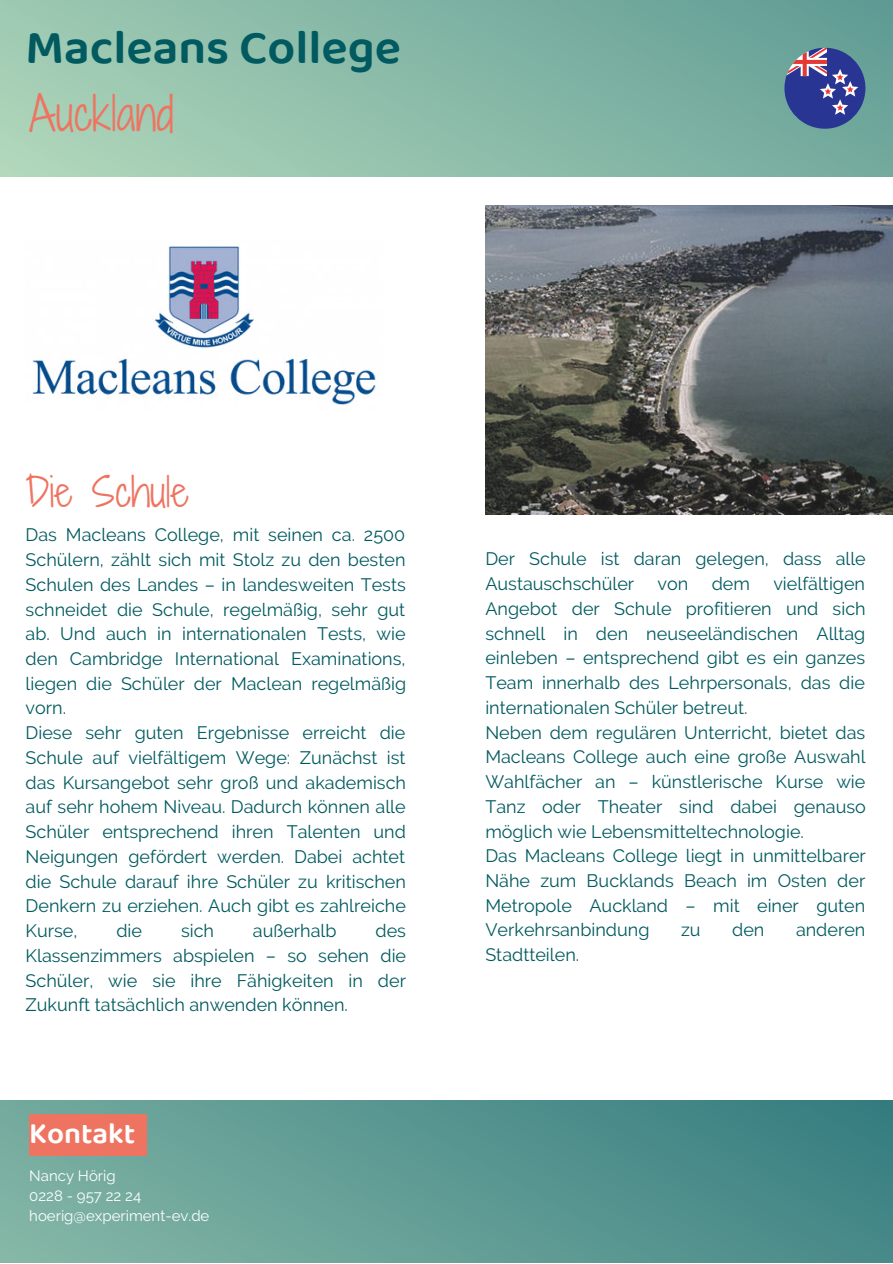
<style>
.page{position:relative;width:893px;height:1264px;background:#fff}
.page>*{position:absolute;margin:0;border:0;box-sizing:border-box;transform-origin:0 0}
.t1{font:600 49.05px "Baloo Tamma 2";color:#005a5f}
.t2{font:45px "Shadows Into Light Two";color:#ee7461}
.t3{font:39px "Shadows Into Light Two";color:#ee7461}
.t4{font:600 30px "Baloo Tamma 2";color:#fff}
.t5{font:18px/24.8px "Raleway";color:#005a5f}
.t6{font:15px/20.2px "Raleway";color:#fff}
</style>
<div class="page">
<div style="left:0;top:0;width:892px;height:177px;background:linear-gradient(to right,#a8d1b7,#69a298)"></div>
<svg style="left:784px;top:48px;width:81px;height:81px;background:#56619a"></svg>
<div style="left:0;top:1099px;width:892px;height:163px;background:linear-gradient(to right,#7fb1a2,#3c8284)"></div>
<div style="left:29px;top:1113px;width:118px;height:42px;background:#ee7461"></div>
<img style="left:32px;top:246px;width:344px;height:159px">
<img style="left:485px;top:205px;width:407px;height:310px">
<h1 class="t1" style="left:26px;top:17px;width:377px">Macleans College</h1>
<h2 class="t2" style="left:29px;top:81px;width:146px">Auckland</h2>
<h3 class="t3" style="left:26px;top:463px;width:165px">Die Schule</h3>
<p class="t5" style="left:26px;top:522px;width:382px">Das Macleans College, mit seinen ca. 2500<br>Schülern, zählt sich mit Stolz zu den besten Schulen des Landes – in landesweiten Tests schneidet die Schule, regelmäßig, sehr gut ab. Und auch in internationalen Tests, wie den Cambridge International Examinations, liegen die Schüler der Maclean regelmäßig vorn.<br>Diese sehr guten Ergebnisse erreicht die Schule auf vielfältigem Wege: Zunächst ist das Kursangebot sehr groß und akademisch auf sehr hohem Niveau. Dadurch können alle Schüler entsprechend ihren Talenten und Neigungen gefördert werden. Dabei achtet die Schule darauf ihre Schüler zu kritischen Denkern zu erziehen. Auch gibt es zahlreiche Kurse,</p>
<p class="t5" style="left:26px;top:918px;width:382px;text-align:justify;text-indent:350px">des Klassenzimmers abspielen – so sehen die Schüler, wie sie ihre Fähigkeiten in der Zukunft tatsächlich anwenden können.</p>
<p class="t5" style="left:116px;top:918px;width:27px">die</p>
<p class="t5" style="left:181px;top:918px;width:35px">sich</p>
<p class="t5" style="left:253px;top:918px;width:85px">außerhalb</p>
<h3 class="t4" style="left:29px;top:1114px;width:108px">Kontakt</h3>
<p class="t6" style="left:29px;top:1165px;width:182px">Nancy Hörig<br>0228 - 957 22 24 hoerig@experiment-ev.de</p>
<p class="t5" style="left:485px;top:546px;width:382px">Der Schule ist daran gelegen, dass alle<br>Austauschschüler</p>
<p class="t5" style="left:485px;top:571px;width:382px;text-indent:288px">vielfältigen Angebot der Schule profitieren und sich schnell in den neuseeländischen Alltag einleben – entsprechend gibt es ein ganzes Team innerhalb des Lehrpersonals, das die internationalen Schüler betreut.<br>Neben dem regulären Unterricht, bietet das Macleans College auch eine große Auswahl Wahlfächer an – künstlerische Kurse wie Tanz oder Theater sind dabei genauso möglich wie Lebensmitteltechnologie.<br>Das Macleans College liegt in unmittelbarer Nähe zum Bucklands Beach im Osten der Metropole Auckland – mit einer guten Verkehrsanbindung</p>
<p class="t5" style="left:657px;top:571px;width:32px">von</p>
<p class="t5" style="left:711px;top:571px;width:40px">dem</p>
<p class="t5" style="left:681px;top:917px;width:21px">zu</p>
<p class="t5" style="left:732px;top:917px;width:34px">den</p>
<p class="t5" style="left:796px;top:917px;width:71px">anderen</p>
<p class="t5" style="left:485px;top:942px;width:95px">Stadtteilen.</p>
</div>
